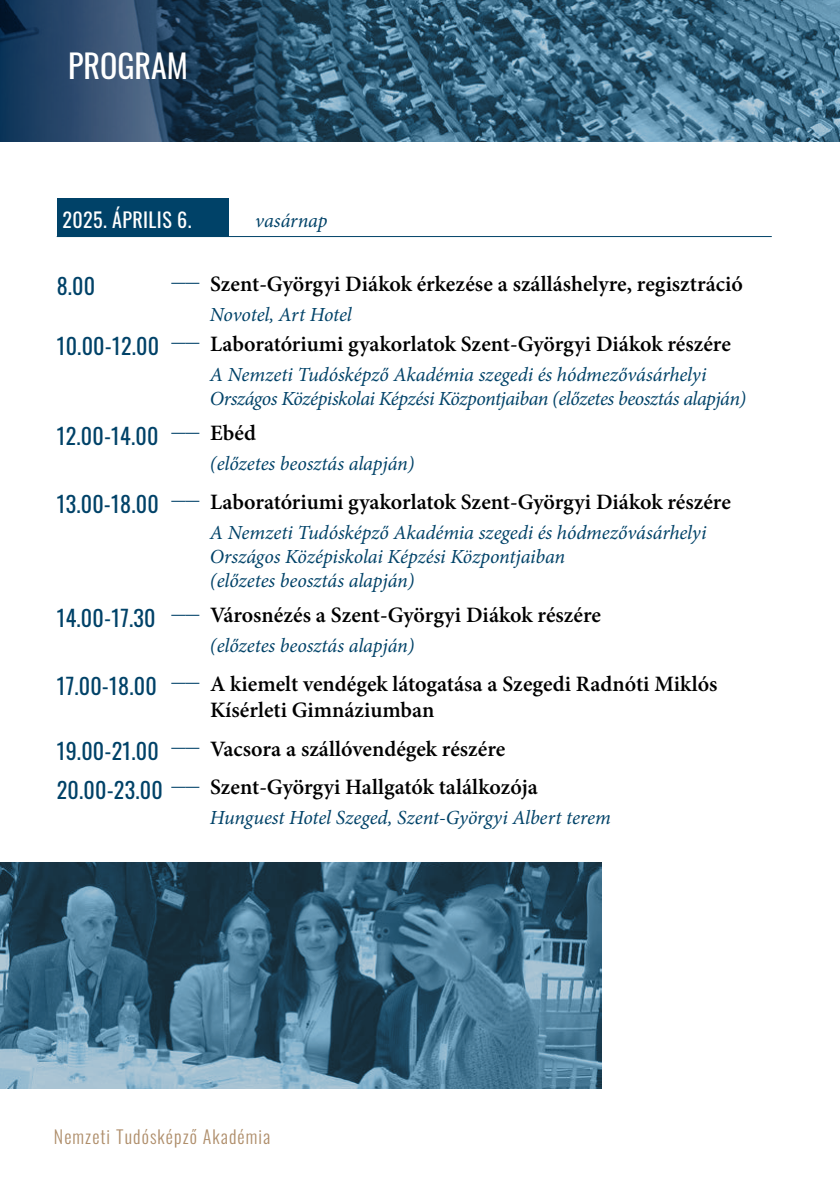
<style>
.page{position:relative;width:840px;height:1191px;background:#fff}
.page>*{position:absolute;margin:0;border:0;box-sizing:border-box;transform-origin:0 0}
.t1{font:32px "Oswald";color:#fff}
.t2{font:600 22px/26.4px "Minion Pro";color:#000}
.t3{font:22px "Oswald";letter-spacing:.01em;color:#004268}
.t4{font:italic 20px/24px "Minion Pro";letter-spacing:-.01em;color:#004268}
.t5{font:20px "Oswald";letter-spacing:.02em;color:#fff}
.t6{font:300 18px "Oswald";letter-spacing:.06em;color:#af8e6b}
.s1{font-family:"Oswald";font-weight:200;color:#004268}
.s2{font-family:"Oswald";font-weight:400;color:#004268}
</style>
<div class="page">
<svg style="left:295px;top:0;width:544px;height:142px;background:#3e6c86"></svg>
<svg style="left:0;top:0;width:295px;height:142px;background:#254461"></svg>
<div style="left:57px;top:198px;width:171px;height:38px;background:#004268"></div>
<hr style="left:57px;top:236px;width:714px;height:1px;background:#004268">
<svg style="left:0;top:862px;width:601px;height:227px;background:#426b83"></svg>
<h1 class="t1" style="left:68px;top:38px;width:121px">PROGRAM</h1>
<p class="t5" style="left:62px;top:202px;width:130px">2025. ÁPRILIS 6.</p>
<p class="t4" style="left:255px;top:208px;width:74px">vasárnap</p>
<p class="t3" style="left:57px;top:267px;width:40px">8.00</p>
<p class="t2" style="left:170px;top:271px;width:574px"><span class="s1">——</span> Szent-Györgyi Diákok érkezése a szálláshelyre, regisztráció</p>
<p class="t4" style="left:210px;top:302px;width:143px">Novotel, Art Hotel</p>
<p class="t2" style="left:57px;top:330px;width:675px"><span class="s2">10.00-12.00</span> <span class="s1">——</span> Laboratóriumi gyakorlatok Szent-Györgyi Diákok részére</p>
<p class="t4" style="left:210px;top:362px;width:537px">A Nemzeti Tudósképző Akadémia szegedi és hódmezővásárhelyi<br>Országos Középiskolai Képzési Központjaiban (előzetes beosztás alapján)</p>
<p class="t3" style="left:57px;top:416px;width:201px">12.00-14.00 <sup>——</sup> <sup>Ebéd</sup></p>
<p class="t4" style="left:210px;top:452px;width:206px">(előzetes beosztás alapján)</p>
<p class="t2" style="left:57px;top:488px;width:675px"><span class="s2">13.00-18.00</span> <span class="s1">——</span> Laboratóriumi gyakorlatok Szent-Györgyi Diákok részére</p>
<p class="t4" style="left:210px;top:520px;width:498px">A Nemzeti Tudósképző Akadémia szegedi és hódmezővásárhelyi<br>Országos Középiskolai Képzési Központjaiban<br>(előzetes beosztás alapján)</p>
<p class="t2" style="left:57px;top:602px;width:545px"><span class="s2">14.00-17.30</span> <span class="s1">——</span> Városnézés a Szent-Györgyi Diákok részére</p>
<p class="t4" style="left:210px;top:633px;width:206px">(előzetes beosztás alapján)</p>
<p class="t2" style="left:210px;top:670px;width:508px;text-indent:-153px"><span class="s2">17.00-18.00</span> <span class="s1">——</span> A kiemelt vendégek látogatása a Szegedi Radnóti Miklós<br>Kísérleti Gimnáziumban</p>
<p class="t2" style="left:57px;top:729px;width:482px;line-height:38.6px"><span class="s2">19.00-21.00</span> <span class="s1">——</span> Vacsora a szállóvendégek részére<br><span class="s2">20.00-23.00</span> <span class="s1">——</span> Szent-Györgyi Hallgatók találkozója</p>
<p class="t4" style="left:210px;top:805px;width:402px">Hunguest Hotel Szeged, Szent-Györgyi Albert terem</p>
<p class="t6" style="left:54px;top:1121px;width:218px">Nemzeti Tudósképző Akadémia</p>
</div>
